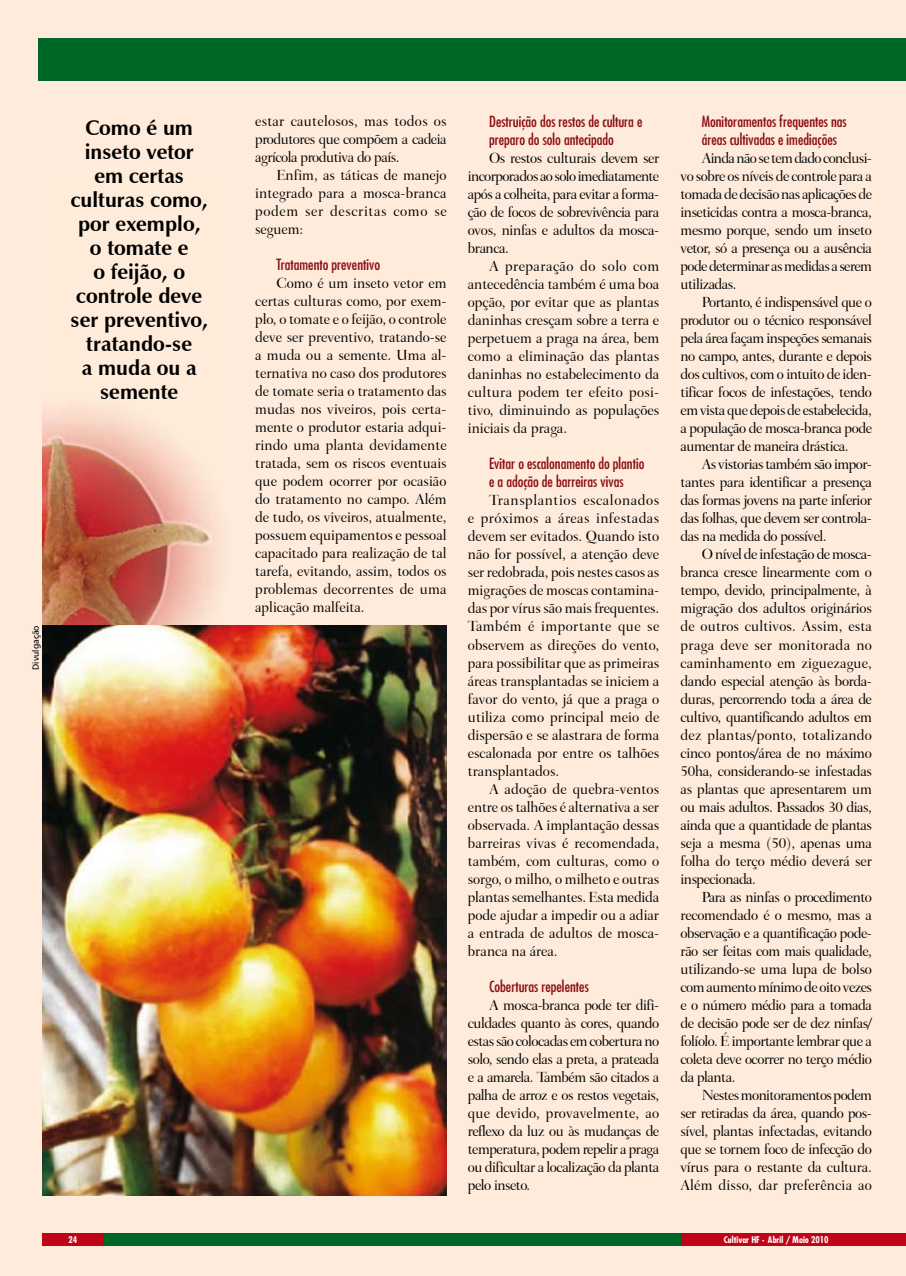
<style>
.page{position:relative;width:906px;height:1276px;background:#feebdb}
.page>*{position:absolute;margin:0;border:0;box-sizing:border-box;transform-origin:0 0}
.t1{font:700 21px/24px "Zapf Humanist 601 BT";color:#000;text-align:center}
.t2{font:15px/18px "Transitional 551 BT Medium B";letter-spacing:-.02em;color:#000;text-align:justify}
.t3{font:condensed 15px/18px "Futura";color:#8b0e13}
.t4{font:700 condensed 9px "Futura";color:#fff}
.t5{font:9px "Humana 777";color:#000}
</style>
<div class="page">
<div style="left:38px;top:38px;width:868px;height:43px;background:#006729"></div>
<img style="left:43px;top:408px;width:173px;height:217px">
<div style="left:43px;top:1233px;width:863px;height:13px;background:#c00418"></div>
<div style="left:103px;top:1233px;width:577px;height:13px;background:#006729"></div>
<img style="left:43px;top:625px;width:403px;height:570px">
<p class="t5" style="left:30px;top:670px;width:46px;rotate:-90deg">Divulgação</p>
<h1 class="t1" style="left:70px;top:116px;width:139px">Como é um inseto vetor em certas culturas como, por exemplo, o tomate e<br>o feijão, o controle deve ser preventivo, tratando-se<br>a muda ou a semente</h1>
<p class="t2" style="left:255px;top:112px;width:193px">estar cautelosos, mas todos os produtores que compõem a cadeia agrícola produtiva do país.</p>
<p class="t2" style="left:255px;top:166px;width:193px;text-indent:21px">Enfim, as táticas de manejo integrado para a mosca-branca podem ser descritas como se seguem:</p>
<p class="t3" style="left:276px;top:255px;width:105px">Tratamento preventivo</p>
<p class="t2" style="left:255px;top:274px;width:193px;text-indent:21px">Como é um inseto vetor em certas culturas como, por exem&shy;plo, o tomate e o feijão, o controle deve ser preventivo, tratando-se a muda ou a semente. Uma al&shy;ternativa no caso dos produtores de tomate seria o tratamento das mudas nos viveiros, pois certa&shy;mente o produtor estaria adqui&shy;rindo uma planta devidamente tratada, sem os riscos eventuais que podem ocorrer por ocasião do tratamento no campo. Além de tudo, os viveiros, atualmente, possuem equipamentos e pessoal capacitado para realização de tal tarefa, evitando, assim, todos os problemas decorrentes de uma aplicação malfeita.</p>
<p class="t3" style="left:489px;top:112px;width:155px">Destruição dos restos de cultura e preparo do solo antecipado</p>
<p class="t2" style="left:468px;top:149px;width:193px;text-indent:21px">Os restos culturais devem ser incorporados ao solo imediatamente após a colheita, para evitar a forma&shy;ção de focos de sobrevivência para ovos, ninfas e adultos da mosca&shy;branca.</p>
<p class="t2" style="left:468px;top:257px;width:193px;text-indent:21px">A preparação do solo com antecedência também é uma boa opção, por evitar que as plantas daninhas cresçam sobre a terra e perpetuem a praga na área, bem como a eliminação das plantas daninhas no estabelecimento da cultura podem ter efeito posi&shy;tivo, diminuindo as populações iniciais da praga.</p>
<p class="t3" style="left:489px;top:454px;width:157px">Evitar o escalonamento do plantio e a adoção de barreiras vivas</p>
<p class="t2" style="left:468px;top:491px;width:193px;text-indent:21px">Transplantios escalonados e próximos a áreas infestadas devem ser evitados. Quando isto não for possível, a atenção deve ser redobrada, pois nestes casos as migrações de moscas contamina&shy;das por vírus são mais frequentes.<br>Também é importante que se observem as direções do vento, para possibilitar que as primeiras áreas transplantadas se iniciem a favor do vento, já que a praga o utiliza como principal meio de dispersão e se alastrara de forma escalonada por entre os talhões transplantados.</p>
<p class="t2" style="left:468px;top:779px;width:193px;text-indent:21px">A adoção de quebra-ventos entre os talhões é alternativa a ser observada. A implantação dessas barreiras vivas é recomendada, também, com culturas, como o sorgo, o milho, o milheto e outras plantas semelhantes. Esta medida pode ajudar a impedir ou a adiar a entrada de adultos de mosca&shy;branca na área.</p>
<p class="t3" style="left:489px;top:976px;width:101px">Coberturas repelentes</p>
<p class="t2" style="left:468px;top:995px;width:193px;text-indent:21px">A mosca-branca pode ter difi&shy;culdades quanto às cores, quando estas são colocadas em cobertura no solo, sendo elas a preta, a prateada e a amarela. Também são citados a palha de arroz e os restos vegetais, que devido, provavelmente, ao reflexo da luz ou às mudanças de temperatura, podem repelir a praga ou dificultar a localização da planta pelo inseto.</p>
<p class="t3" style="left:702px;top:112px;width:146px">Monitoramentos frequentes nas áreas cultivadas e imediações</p>
<p class="t2" style="left:680px;top:149px;width:193px;text-indent:21px">Ainda não se tem dado conclusi&shy;vo sobre os níveis de controle para a tomada de decisão nas aplicações de inseticidas contra a mosca-branca, mesmo porque, sendo um inseto vetor, só a presença ou a ausência pode determinar as medidas a serem utilizadas.</p>
<p class="t2" style="left:680px;top:293px;width:193px;text-indent:21px">Portanto, é indispensável que o produtor ou o técnico responsável pela área façam inspeções semanais no campo, antes, durante e depois dos cultivos, com o intuito de iden&shy;tificar focos de infestações, tendo em vista que depois de estabelecida, a população de mosca-branca pode aumentar de maneira drástica.</p>
<p class="t2" style="left:680px;top:455px;width:193px;text-indent:21px">As vistorias também são impor&shy;tantes para identificar a presença das formas jovens na parte inferior das folhas, que devem ser controla&shy;das na medida do possível.</p>
<p class="t2" style="left:680px;top:545px;width:193px;text-indent:21px">O nível de infestação de mosca&shy;branca cresce linearmente com o tempo, devido, principalmente, à migração dos adultos originários de outros cultivos. Assim, esta praga deve ser monitorada no caminhamento em ziguezague, dando especial atenção às borda&shy;duras, percorrendo toda a área de cultivo, quantificando adultos em dez plantas/ponto, totalizando cinco pontos/área de no máximo 50ha, considerando-se infestadas as plantas que apresentarem um ou mais adultos. Passados 30 dias, ainda que a quantidade de plantas seja a mesma (50), apenas uma folha do terço médio deverá ser inspecionada.</p>
<p class="t2" style="left:680px;top:887px;width:193px;text-indent:21px">Para as ninfas o procedimento recomendado é o mesmo, mas a observação e a quantificação pode&shy;rão ser feitas com mais qualidade, utilizando-se uma lupa de bolso com aumento mínimo de oito vezes e o número médio para a tomada de decisão pode ser de dez ninfas/ folíolo. É importante lembrar que a coleta deve ocorrer no terço médio da planta.</p>
<p class="t2" style="left:680px;top:1085px;width:193px;text-indent:21px">Nestes monitoramentos podem ser retiradas da área, quando pos&shy;sível, plantas infectadas, evitando que se tornem foco de infecção do vírus para o restante da cultura.<br>Além disso, dar preferência ao</p>
<p class="t4" style="left:69px;top:1234px;width:10px">24</p>
<p class="t4" style="left:724px;top:1234px;width:106px">Cultivar HF • Abril / Maio 2010</p>
</div>
